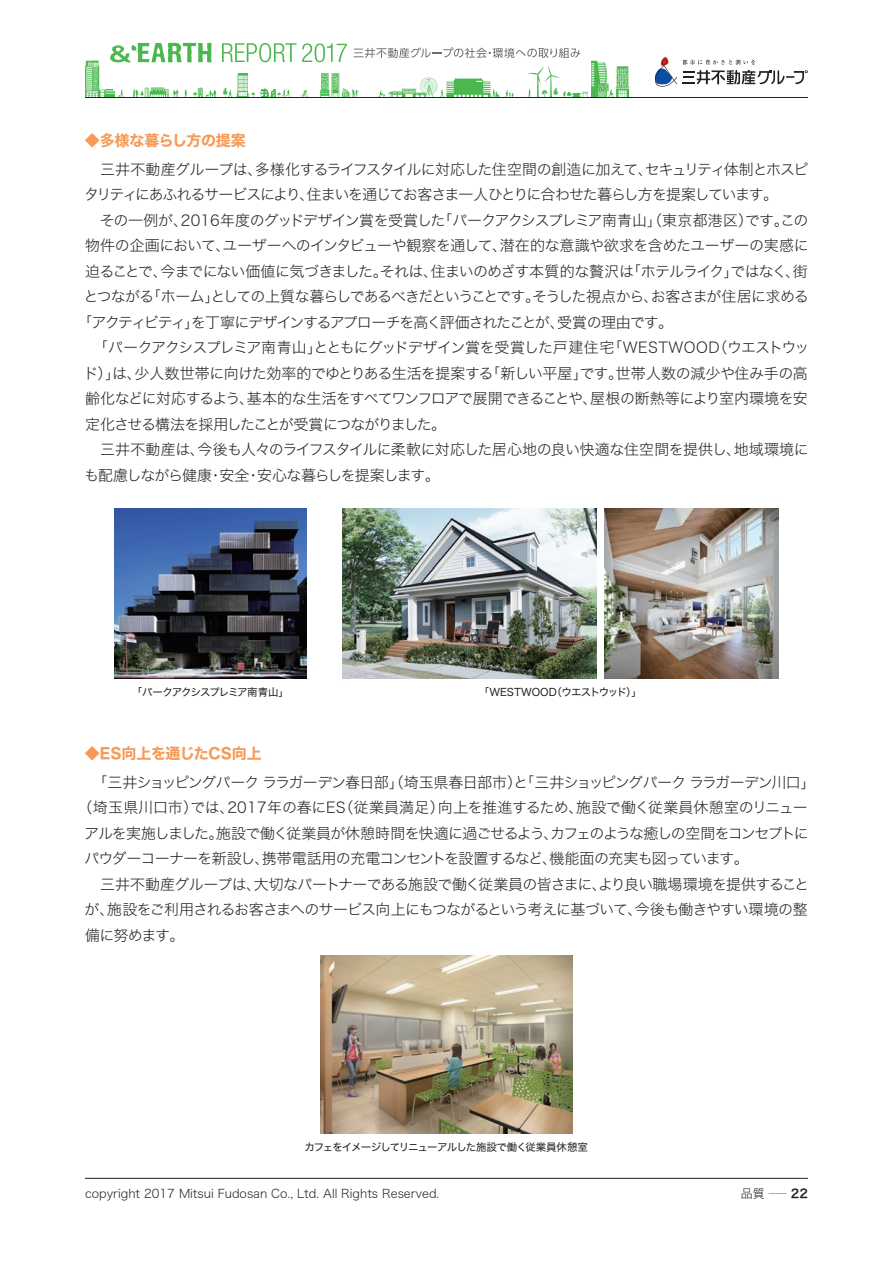
<style>
.page{position:relative;width:893px;height:1263px;background:#fff}
.page>*{position:absolute;margin:0;border:0;box-sizing:border-box;transform-origin:0 0}
.t1{font:15px "Hira Kaku Std N W2";letter-spacing:-.055em;color:#231f20}
.t2{font:15px "Hira Kaku Std N W2";letter-spacing:-.03em;color:#231f20}
.t3{font:15px "Hira Kaku Std N W2";letter-spacing:-.075em;color:#231f20}
.t4{font:15px "Hira Kaku Std N W2";letter-spacing:-.08em;color:#231f20}
.t5{font:15px "Hira Kaku Std N W2";letter-spacing:-.01em;color:#231f20}
.t6{font:15px "Hira Kaku Std N W7";letter-spacing:-.015em;color:#f79957}
.t7{font:12px "Hira Kaku Std N W2";color:#231f20}
.t8{font:10.5px "Hira Kaku Std N W4";letter-spacing:-.08em;color:#231f20}
.t9{font:10.5px "Hira Kaku Std N W4";color:#231f20}
.s1{font-family:"Hira Kaku Std N W6"}
</style>
<div class="page">
<hr style="left:85px;top:1178px;width:723px;height:1px;background:#231f20">
<svg style="left:655px;top:57px;width:153px;height:30px"></svg>
<svg style="left:85px;top:43px;width:131px;height:54px"></svg>
<svg style="left:222px;top:43px;width:407px;height:54px"></svg>
<hr style="left:85px;top:97px;width:723px;height:1px;background:#231f20">
<img style="left:320px;top:955px;width:252px;height:178px">
<img style="left:114px;top:508px;width:193px;height:170px">
<img style="left:342px;top:508px;width:254px;height:170px">
<img style="left:605px;top:508px;width:174px;height:170px">
<p class="t6" style="left:85px;top:129px;width:163px">◆多様な暮らし方の提案</p>
<p class="t1" style="left:85px;top:158px;width:725px">　三井不動産グループは、多様化するライフスタイルに対応した住空間の創造に加えて、セキュリティ体制とホスピ</p>
<p class="t4" style="left:84px;top:183px;width:695px">タリティにあふれるサービスにより、住まいを通じてお客さま一人ひとりに合わせた暮らし方を提案しています。</p>
<p class="t1" style="left:85px;top:209px;width:725px">　その一例が、2016年度のグッドデザイン賞を受賞した「パークアクシスプレミア南青山」（東京都港区）です。この</p>
<p class="t2" style="left:85px;top:234px;width:725px">物件の企画において、ユーザーへのインタビューや観察を通して、潜在的な意識や欲求を含めたユーザーの実感に</p>
<p class="t1" style="left:85px;top:260px;width:724px">迫ることで、今までにない価値に気づきました。それは、住まいのめざす本質的な贅沢は「ホテルライク」ではなく、街</p>
<p class="t1" style="left:84px;top:285px;width:727px">とつながる「ホーム」としての上質な暮らしであるべきだということです。そうした視点から、お客さまが住居に求める</p>
<p class="t3" style="left:78px;top:311px;width:597px">「アクティビティ」を丁寧にデザインするアプローチを高く評価されたことが、受賞の理由です。</p>
<p class="t1" style="left:85px;top:336px;width:726px">　「パークアクシスプレミア南青山」とともにグッドデザイン賞を受賞した戸建住宅「WESTWOOD（ウエストウッ</p>
<p class="t2" style="left:83px;top:362px;width:726px">ド）」は、少人数世帯に向けた効率的でゆとりある生活を提案する「新しい平屋」です。世帯人数の減少や住み手の高</p>
<p class="t1" style="left:85px;top:387px;width:724px">齢化などに対応するよう、基本的な生活をすべてワンフロアで展開できることや、屋根の断熱等により室内環境を安</p>
<p class="t4" style="left:85px;top:413px;width:363px">定化させる構法を採用したことが受賞につながりました。</p>
<p class="t2" style="left:85px;top:438px;width:725px">　三井不動産は、今後も人々のライフスタイルに柔軟に対応した居心地の良い快適な住空間を提供し、地域環境に</p>
<p class="t3" style="left:84px;top:464px;width:357px">も配慮しながら健康・安全・安心な暮らしを提案します。</p>
<p class="t8" style="left:132px;top:684px;width:158px">「パークアクシスプレミア南青山」</p>
<p class="t9" style="left:479px;top:684px;width:165px">「WESTWOOD（ウエストウッド）」</p>
<p class="t6" style="left:85px;top:742px;width:178px">◆ES向上を通じたCS向上</p>
<p class="t1" style="left:85px;top:771px;width:732px">　「三井ショッピングパーク ララガーデン春日部」（埼玉県春日部市）と「三井ショッピングパーク ララガーデン川口」</p>
<p class="t5" style="left:78px;top:796px;width:732px">（埼玉県川口市）では、2017年の春にES（従業員満足）向上を推進するため、施設で働く従業員休憩室のリニュー</p>
<p class="t3" style="left:84px;top:822px;width:726px">アルを実施しました。施設で働く従業員が休憩時間を快適に過ごせるよう、カフェのような癒しの空間をコンセプトに</p>
<p class="t1" style="left:85px;top:847px;width:666px">パウダーコーナーを新設し、携帯電話用の充電コンセントを設置するなど、機能面の充実も図っています。</p>
<p class="t1" style="left:85px;top:873px;width:726px">　三井不動産グループは、大切なパートナーである施設で働く従業員の皆さまに、より良い職場環境を提供すること</p>
<p class="t1" style="left:85px;top:898px;width:725px">が、施設をご利用されるお客さまへのサービス向上にもつながるという考えに基づいて、今後も働きやすい環境の整</p>
<p class="t1" style="left:85px;top:924px;width:101px">備に努めます。</p>
<p class="t8" style="left:304px;top:1139px;width:285px">カフェをイメージしてリニューアルした施設で働く従業員休憩室</p>
<p class="t7" style="left:85px;top:1184px;width:356px">copyright 2017 Mitsui Fudosan Co., Ltd. All Rights Reserved.</p>
<p class="t7" style="left:741px;top:1184px;width:69px">品質 <sup>—</sup> <span class="s1">22</span></p>
</div>
